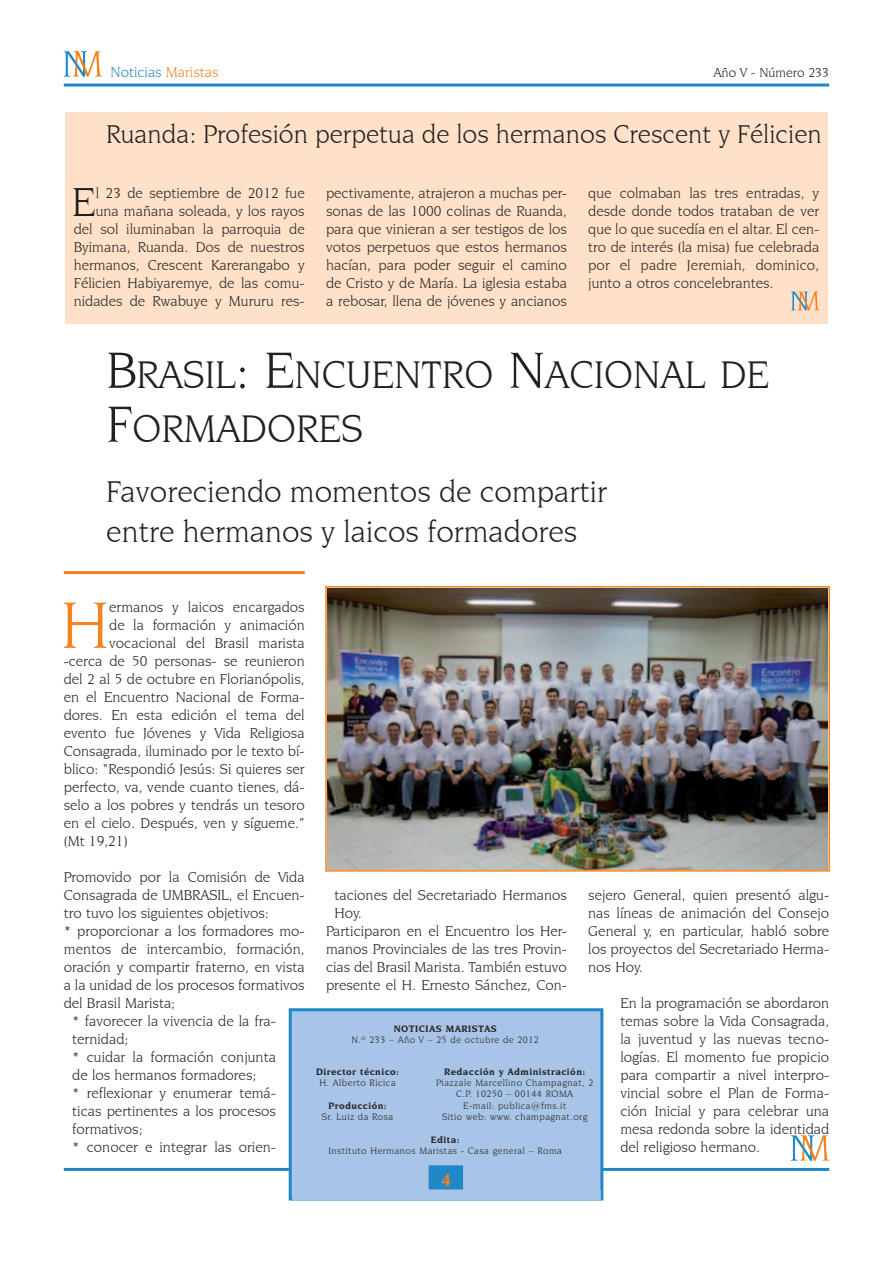
<style>
.page{position:relative;width:893px;height:1263px;background:#fff}
.page>*{position:absolute;margin:0;border:0;box-sizing:border-box;transform-origin:0 0}
.t1{font:70.2px "Novarese IT Cby BT";color:#f58220}
.t2{font:42.6px "Novarese IT Cby BT";color:#231f20}
.t3{font:40.5px/54px "Novarese IT Cby BT";color:#231f20}
.t4{font:31.5px/39.8px "Novarese IT Cby BT";color:#231f20}
.t5{font:27px "Novarese IT Cby BT";color:#231f20}
.t6{font:700 18px "Novarese IT Cby BT";color:#f58220}
.t7{font:15px/18px "Novarese IT Cby BT";color:#231f20;text-align:justify}
.t8{font:15px "Novarese IT Cby BT";color:#2088c9}
.t9{font:13.5px "Novarese IT Cby BT";color:#231f20}
.t10{font:9.75px/11.2px "Novarese IT Cby BT";letter-spacing:.05em;color:#231f20;text-align:center}
.t11{font:700 9.75px "Novarese IT Cby BT";letter-spacing:.05em;color:#231f20}
.s1{color:#f58220}
.s2{font-size:54px}
</style>
<div class="page">
<hr style="left:64px;top:84px;width:765px;height:3px;background:#2088c9">
<svg style="left:64px;top:51px;width:38px;height:26px"></svg>
<hr style="left:64px;top:571px;width:241px;height:3px;background:#f58220">
<hr style="left:64px;top:1168px;width:765px;height:3px;background:#2088c9">
<div style="left:289px;top:1008px;width:314px;height:192px;background:#a8c4e6;border:3px solid #2088c9"></div>
<div style="left:429px;top:1165px;width:34px;height:25px;background:#2088c9;border:3px solid #2088c9"></div>
<div style="left:292px;top:1190px;width:309px;height:10px;background:#a8c4e6"></div>
<svg style="left:791px;top:1135px;width:38px;height:26px"></svg>
<img style="left:328px;top:589px;width:499px;height:280px">
<div style="left:325px;top:586px;width:505px;height:286px;border:2px solid #f58220"></div>
<div style="left:65px;top:112px;width:763px;height:212px;background:#fee1c8"></div>
<svg style="left:791px;top:291px;width:28px;height:19px"></svg>
<p class="t8" style="left:111px;top:63px;width:110px">Noticias <span class="s1">Maristas</span></p>
<p class="t9" style="left:713px;top:64px;width:117px">Año V - Número 233</p>
<h3 class="t5" style="left:106px;top:118px;width:717px">Ruanda: Profesión perpetua de los hermanos Crescent y Félicien</h3>
<p class="t7" style="left:74px;top:184px;width:233px;text-align:right">l 23 de septiembre de 2012 fue una mañana soleada, y los rayos del sol iluminaban la parroquia de<br>Byimana, Ruanda. Dos de nuestros hermanos, Crescent Karerangabo y<br>Félicien Habiyaremye, de las comu&shy;nidades de Rwabuye y Mururu res-</p>
<p class="t7" style="left:326px;top:184px;width:242px">pectivamente, atrajeron a muchas per&shy;sonas de las 1000 colinas de Ruanda, para que vinieran a ser testigos de los votos perpetuos que estos hermanos hacían, para poder seguir el camino de Cristo y de María. La iglesia estaba a rebosar, llena de jóvenes y ancianos</p>
<p class="t7" style="left:588px;top:184px;width:233px">que colmaban las tres entradas, y desde donde todos trataban de ver que lo que sucedía en el altar. El cen&shy;tro de interés (la misa) fue celebrada por el padre Jeremiah, dominico, junto a otros concelebrantes.</p>
<h2 class="t2" style="left:72px;top:177px;width:25px">E</h2>
<h3 class="t3" style="left:106px;top:347px;width:664px"><span class="s2">B</span>RASIL<span class="s2">: E</span>NCUENTRO <span class="s2">N</span>ACIONAL DE<br><span class="s2">F</span>ORMADORES</h3>
<h3 class="t4" style="left:106px;top:472px;width:502px">Favoreciendo momentos de compartir entre hermanos y laicos formadores</h3>
<h1 class="t1" style="left:61px;top:583px;width:50px">H</h1>
<p class="t7" style="left:109px;top:598px;width:197px">ermanos y laicos encargados</p>
<p class="t7" style="left:109px;top:616px;width:197px">de la formación y animación</p>
<p class="t7" style="left:109px;top:634px;width:197px">vocacional del Brasil marista</p>
<p class="t7" style="left:64px;top:652px;width:242px">-cerca de 50 personas- se reunieron</p>
<p class="t7" style="left:64px;top:670px;width:242px">del 2 al 5 de octubre en Florianópolis,</p>
<p class="t7" style="left:64px;top:688px;width:242px">en el Encuentro Nacional de Forma-</p>
<p class="t7" style="left:64px;top:706px;width:242px">dores. En esta edición el tema del</p>
<p class="t7" style="left:64px;top:724px;width:242px">evento fue Jóvenes y Vida Religiosa</p>
<p class="t7" style="left:64px;top:742px;width:242px">Consagrada, iluminado por le texto bí-</p>
<p class="t7" style="left:64px;top:760px;width:242px">blico: “Respondió Jesús: Si quieres ser</p>
<p class="t7" style="left:64px;top:778px;width:242px">perfecto, va, vende cuanto tienes, dá-</p>
<p class="t7" style="left:64px;top:796px;width:242px">selo a los pobres y tendrás un tesoro</p>
<p class="t7" style="left:64px;top:814px;width:242px">en el cielo. Después, ven y sígueme.”</p>
<p class="t7" style="left:64px;top:832px;width:65px">(Mt 19,21)</p>
<p class="t7" style="left:64px;top:868px;width:242px">Promovido por la Comisión de Vida</p>
<p class="t7" style="left:64px;top:886px;width:242px">Consagrada de UMBRASIL, el Encuen-</p>
<p class="t7" style="left:64px;top:904px;width:206px">tro tuvo los siguientes objetivos:</p>
<p class="t7" style="left:64px;top:922px;width:242px">* proporcionar a los formadores mo-</p>
<p class="t7" style="left:64px;top:940px;width:242px">mentos de intercambio, formación,</p>
<p class="t7" style="left:64px;top:958px;width:242px">oración y compartir fraterno, en vista</p>
<p class="t7" style="left:64px;top:976px;width:242px">a la unidad de los procesos formativos</p>
<p class="t7" style="left:64px;top:994px;width:113px">del Brasil Marista;</p>
<p class="t7" style="left:72px;top:1012px;width:205px">* favorecer la vivencia de la fra-</p>
<p class="t7" style="left:72px;top:1030px;width:58px">ternidad;</p>
<p class="t7" style="left:72px;top:1048px;width:205px">* cuidar la formación conjunta</p>
<p class="t7" style="left:72px;top:1066px;width:186px">de los hermanos formadores;</p>
<p class="t7" style="left:72px;top:1084px;width:205px">* reflexionar y enumerar temá-</p>
<p class="t7" style="left:72px;top:1102px;width:205px">ticas pertinentes a los procesos</p>
<p class="t7" style="left:72px;top:1120px;width:72px">formativos;</p>
<p class="t7" style="left:72px;top:1138px;width:205px">* conocer e integrar las orien-</p>
<p class="t7" style="left:334px;top:886px;width:234px">taciones del Secretariado Hermanos</p>
<p class="t7" style="left:334px;top:904px;width:29px">Hoy.</p>
<p class="t7" style="left:326px;top:922px;width:242px">Participaron en el Encuentro los Her-</p>
<p class="t7" style="left:326px;top:940px;width:242px">manos Provinciales de las tres Provin-</p>
<p class="t7" style="left:326px;top:958px;width:242px">cias del Brasil Marista. También estuvo</p>
<p class="t7" style="left:326px;top:976px;width:242px">presente el H. Ernesto Sánchez, Con-</p>
<p class="t7" style="left:588px;top:886px;width:242px">sejero General, quien presentó algu&shy;nas líneas de animación del Consejo General y, en particular, habló sobre los proyectos del Secretariado Herma&shy;nos Hoy.</p>
<p class="t7" style="left:620px;top:994px;width:210px">En la programación se abordaron temas sobre la Vida Consagrada, la juventud y las nuevas tecno&shy;logías. El momento fue propicio para compartir a nivel interpro&shy;vincial sobre el Plan de Forma&shy;ción Inicial y para celebrar una mesa redonda sobre la identidad del religioso hermano.</p>
<p class="t11" style="left:394px;top:1023px;width:104px">noticiaS MARISTAS</p>
<p class="t10" style="left:351px;top:1034px;width:189px">N.º 233 – Año V – 25 de octubre de 2012</p>
<p class="t11" style="left:316px;top:1066px;width:85px">Director técnico:</p>
<p class="t10" style="left:319px;top:1077px;width:78px">H. Alberto Ricica</p>
<p class="t11" style="left:328px;top:1099px;width:60px">Producción:</p>
<p class="t10" style="left:322px;top:1111px;width:73px">Sr. Luiz da Rosa</p>
<p class="t11" style="left:444px;top:1066px;width:143px">Redacción y Administración:</p>
<p class="t10" style="left:436px;top:1077px;width:159px">Piazzale Marcellino Champagnat, 2<br>C.P. 10250 – 00144 ROMA<br>E-mail: publica@fms.it<br>Sitio web: www. champagnat.org</p>
<p class="t11" style="left:431px;top:1133px;width:30px">Edita:</p>
<p class="t10" style="left:328px;top:1145px;width:235px">Instituto Hermanos Maristas - Casa general – Roma</p>
<p class="t6" style="left:441px;top:1169px;width:12px">4</p>
</div>
